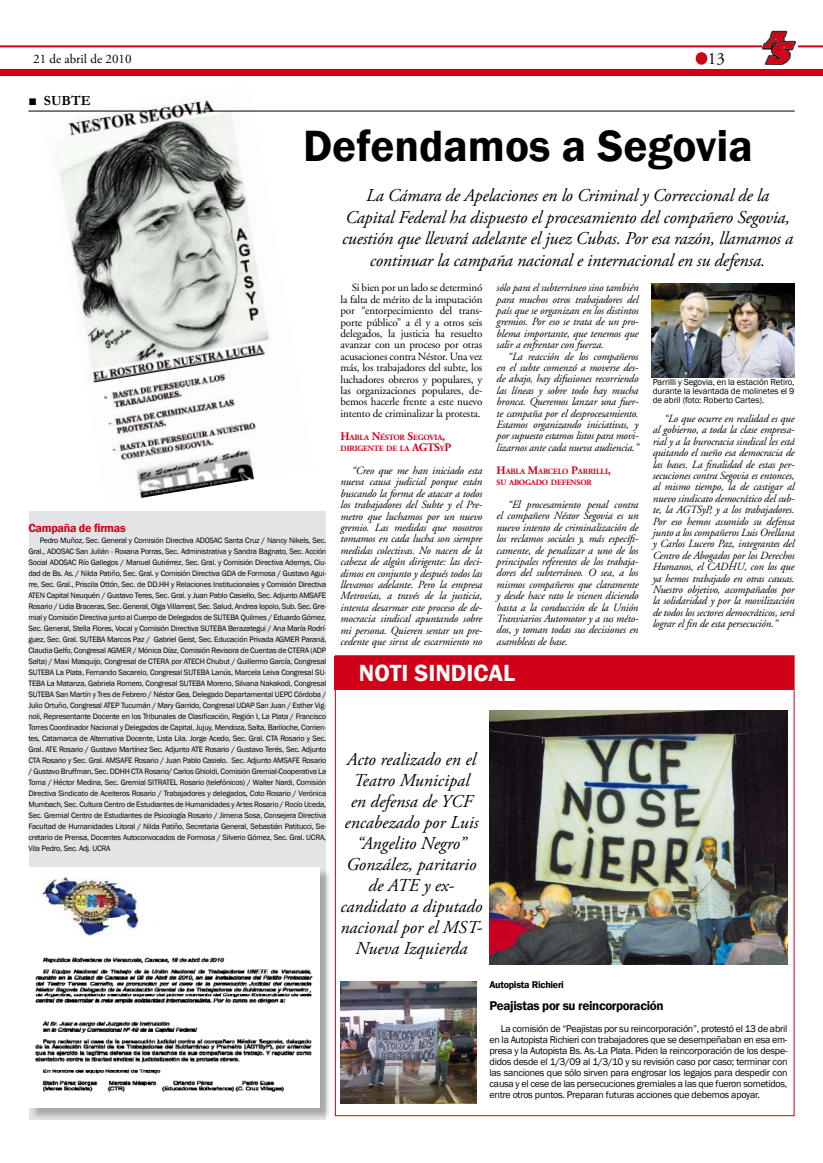
<style>
.page{position:relative;width:823px;height:1163px;background:#fff}
.page>*{position:absolute;margin:0;border:0;box-sizing:border-box;transform-origin:0 0}
.t1{font:600 45px "Franklin Gothic";color:#000}
.t2{font:600 24px "Franklin Gothic";color:#fff}
.t3{font:italic 18px/21px "Adobe Garamond Pro";letter-spacing:-.01em;color:#000;text-align:center}
.t4{font:17px "Adobe Garamond Pro";color:#000}
.t5{font:700 14px "Garamond";color:#000}
.t6{font:600 13px "Franklin Gothic";letter-spacing:-.025em;color:#000}
.t7{font:13px "Adobe Garamond Pro";color:#000}
.t8{font:600 12px "Franklin Gothic";color:#d10019}
.t9{font:italic 11px/11.4px "Adobe Garamond";letter-spacing:-.015em;color:#000;text-align:justify}
.t10{font:11px/11.4px "Adobe Garamond";letter-spacing:-.015em;color:#000;text-align:justify}
.t11{font:10px/11px "Franklin Gothic";letter-spacing:-.025em;color:#000;text-align:justify}
.t12{font:600 10px "Franklin Gothic";letter-spacing:-.025em;color:#000}
.t13{font:9px/9px "Franklin Gothic";letter-spacing:-.01em;color:#000;text-align:justify}
.t14{font:700 8.1px/11.4px "Adobe Garamond";letter-spacing:-.02em;color:#d10019}
.t15{font:8px/11px "Franklin Gothic";letter-spacing:-.025em;color:#000;text-align:justify}
.s1{font-weight:400}
.s2{font-size:11.5px}
</style>
<div class="page">
<svg style="left:695px;top:52px;width:12px;height:13px"></svg>
<hr style="left:0;top:45px;width:822px;height:2px;background:#d10019">
<div style="left:0;top:69px;width:822px;height:7px;background:#d10019"></div>
<img style="left:761px;top:30px;width:36px;height:35px">
<div style="left:334px;top:656px;width:459px;height:33px;background:#d10019"></div>
<div style="left:29px;top:511px;width:296px;height:608px;background:#e3e4e5"></div>
<div style="left:30px;top:868px;width:306px;height:255px;background:#000;opacity:.26"></div>
<div style="left:29px;top:866px;width:290px;height:240px;background:#fff"></div>
<img style="left:41px;top:97px;width:272px;height:401px">
<img style="left:651px;top:283px;width:143px;height:94px">
<img style="left:35px;top:875px;width:278px;height:217px">
<img style="left:489px;top:710px;width:298px;height:254px">
<hr style="left:28px;top:110px;width:766px;height:1px;background:#000">
<img style="left:340px;top:981px;width:136px;height:122px">
<h3 class="t7" style="left:33px;top:51px;width:100px">21 de abril de 2010</h3>
<h3 class="t4" style="left:707px;top:49px;width:18px">13</h3>
<h3 class="t5" style="left:28px;top:91px;width:64px"><span class="s1">■</span> SUBTE</h3>
<h1 class="t1" style="left:303px;top:118px;width:451px">Defendamos a Segovia</h1>
<p class="t3" style="left:342px;top:185px;width:452px;line-height:21.6px">La Cámara de Apelaciones en lo Criminal y Correccional de la Capital Federal ha dispuesto el procesamiento del compañero Segovia, cuestión que llevará adelante el juez Cubas. Por esa razón, llamamos a continuar la campaña nacional e internacional en su defensa.</p>
<p class="t10" style="left:340px;top:282px;width:143px;text-indent:11px">Si bien por un lado se determinó la falta de mérito de la imputación por “entorpecimiento del trans&shy;porte público” a él y a otros seis delegados, la justicia ha resuelto avanzar con un proceso por otras acusaciones contra Néstor. Una vez más, los trabajadores del subte, los luchadores obreros y populares, y las organizaciones populares, de&shy;bemos hacerle frente a este nuevo intento de criminalizar la protesta.</p>
<p class="t14" style="left:340px;top:431px;width:106px"><span class="s2">H</span>ABLA <span class="s2">N</span>ÉSTOR <span class="s2">S</span>EGOVIA<span class="s2">,<br></span>DIRIGENTE DE LA <span class="s2">AGTS</span></p>
<h3 class="t9" style="left:496px;top:282px;width:143px">sólo para el subterráneo sino también para muchos otros trabajadores del país que se organizan en los distintos gremios. Por eso se trata de un pro&shy;blema importante, que tenemos que salir a enfrentar con fuerza.</h3>
<p class="t9" style="left:496px;top:351px;width:143px;text-indent:11px">“La reacción de los compañeros en el subte comenzó a moverse des&shy;de abajo, hay difusiones recorriendo las líneas y sobre todo hay mucha bronca. Queremos lanzar una fuer&shy;te campaña por el desprocesamiento.<br>Estamos organizando iniciativas, y por supuesto estamos listos para movi&shy;lizarnos ante cada nueva audiencia.”</p>
<p class="t14" style="left:496px;top:465px;width:116px"><span class="s2">H</span>ABLA <span class="s2">M</span>ARCELO <span class="s2">P</span>ARRILLI<span class="s2">,<br></span>SU ABOGADO DEFENSOR</p>
<p class="t9" style="left:496px;top:499px;width:143px;text-indent:11px">“El procesamiento penal contra el compañero Néstor Segovia es un nuevo intento de criminalización de los reclamos sociales y, más específi&shy;camente, de penalizar a uno de los principales referentes de los trabaja&shy;dores del subterráneo. O sea, a los mismos compañeros que claramente y desde hace rato le vienen diciendo basta a la conducción de la Unión Tranviarios Automotor y a sus méto&shy;dos, y toman todas sus decisiones en asambleas de base.</p>
<p class="t13" style="left:652px;top:377px;width:143px">Parrilli y Segovia, en la estación Retiro, durante la levantada de molinetes el 9 de abril (foto: Roberto Cartes).</p>
<p class="t9" style="left:652px;top:413px;width:143px;text-indent:11px">“Lo que ocurre en realidad es que al gobierno, a toda la clase empresa&shy;rial y a la burocracia sindical les está quitando el sueño esa democracia de las bases. La finalidad de estas per&shy;secuciones contra Segovia es entonces, al mismo tiempo, la de castigar al nuevo sindicato democrático del sub&shy;te, la AGTSyP, y a los trabajadores.<br>Por eso hemos asumido su defensa junto a los compañeros Luis Orellana y Carlos Lucero Paz, integrantes del Centro de Abogados por los Derechos Humanos, el CADHU, con los que ya hemos trabajado en otras causas.<br>Nuestro objetivo, acompañados por la solidaridad y por la movilización de todos los sectores democráticos, será lograr el fin de esta persecución.”</p>
<p class="t14" style="left:439px;top:443px;width:12px">Y<span class="s2">P</span></p>
<p class="t9" style="left:340px;top:465px;width:143px;text-indent:11px">“Creo que me han iniciado esta nueva causa judicial porque están buscando la forma de atacar a todos los trabajadores del Subte y el Pre&shy;metro que luchamos por un nuevo gremio. Las medidas que nosotros tomamos en cada lucha son siempre medidas colectivas. No nacen de la cabeza de algún dirigente: las deci&shy;dimos en conjunto y después todos las llevamos adelante. Pero la empresa Metrovías, a través de la justicia, intenta desarmar este proceso de de&shy;mocracia sindical apuntando sobre mi persona. Quieren sentar un pre&shy;cedente que sirva de escarmiento no</p>
<h3 class="t8" style="left:28px;top:520px;width:99px">Campaña de firmas</h3>
<p class="t15" style="left:28px;top:535px;width:299px;text-indent:11px">Pedro Muñoz, Sec. General y Comisión Directiva ADOSAC Santa Cruz / Nancy Nikels, Sec.<br>Gral., ADOSAC San Julián - Roxana Porras, Sec. Administrativa y Sandra Bagnato, Sec. Acción Social ADOSAC Río Gallegos / Manuel Gutiérrez, Sec. Gral. y Comisión Directiva Ademys, Ciu&shy;dad de Bs. As. / Nilda Patiño, Sec. Gral. y Comisión Directiva GDA de Formosa / Gustavo Agui&shy;rre, Sec. Gral., Priscila Ottón, Sec. de DD.HH y Relaciones Institucionales y Comisión Directiva ATEN Capital Neuquén / Gustavo Teres, Sec. Gral. y Juan Pablo Casiello, Sec. Adjunto AMSAFE Rosario / Lidia Braceras, Sec. General, Olga Villarreal, Sec. Salud, Andrea Iopolo, Sub. Sec. Gre&shy;mial y Comisión Directiva junto al Cuerpo de Delegados de SUTEBA Quilmes / Eduardo Gómez, Sec. General, Stella Flores, Vocal y Comisión Directiva SUTEBA Berazategui / Ana María Rodrí&shy;guez, Sec. Gral. SUTEBA Marcos Paz / Gabriel Geist, Sec. Educación Privada AGMER Paraná, Claudia Gelfo, Congresal AGMER / Mónica Díaz, Comisión Revisora de Cuentas de CTERA (ADP Salta) / Maxi Masquijo, Congresal de CTERA por ATECH Chubut / Guillermo García, Congresal SUTEBA La Plata, Fernando Sacarelo, Congresal SUTEBA Lanús, Marcela Leiva Congresal SU-TEBA La Matanza, Gabriela Romero, Congresal SUTEBA Moreno, Silvana Nakakodi, Congresal SUTEBA San Martín y Tres de Febrero / Néstor Gea, Delegado Departamental UEPC Córdoba / Julio Ortuño, Congresal ATEP Tucumán / Mary Garrido, Congresal UDAP San Juan / Esther Vig&shy;noli, Representante Docente en los Tribunales de Clasificación, Región I, La Plata / Francisco Torres Coordinador Nacional y Delegados de Capital, Jujuy, Mendoza, Salta, Bariloche, Corrien&shy;tes, Catamarca de Alternativa Docente, Lista Lila. Jorge Acedo, Sec. Gral. CTA Rosario y Sec.<br>Gral. ATE Rosario / Gustavo Martínez Sec. Adjunto ATE Rosario / Gustavo Terés, Sec. Adjunto CTA Rosario y Sec. Gral. AMSAFE Rosario / Juan Pablo Casielo. Sec. Adjunto AMSAFE Rosario / Gustavo Bruffman, Sec. DDHH CTA Rosario/ Carlos Ghioldi, Comisión Gremial-Cooperativa La Toma / Héctor Medina, Sec. Gremial SITRATEL Rosario (telefónicos) / Walter Nardi, Comisión Directiva Sindicato de Aceiteros Rosario / Trabajadores y delegados, Coto Rosario / Verónica Mumbach, Sec. Cultura Centro de Estudiantes de Humanidades y Artes Rosario / Rocío Uceda, Sec. Gremial Centro de Estudiantes de Psicología Rosario / Jimena Sosa, Consejera Directiva Facultad de Humanidades Litoral / Nilda Patiño, Secretaria General, Sebastián Patitucci, Se&shy;cretario de Prensa, Docentes Autoconvocados de Formosa / Silverio Gómez, Sec. Gral. UCRA, Vila Pedro, Sec. Adj. UCRA</p>
<h2 class="t2" style="left:359px;top:658px;width:13px">NOTI</h2>
<h2 class="t2" style="left:414px;top:658px;width:14px">SINDICAL</h2>
<h3 class="t3" style="left:340px;top:749px;width:143px">Acto realizado en el<br>Teatro Municipal<br>en defensa de YCF encabezado por Luis “Angelito Negro”<br>González, paritario de ATE y ex&shy;candidato a diputado nacional por el MST-<br>Nueva Izquierda</h3>
<p class="t12" style="left:489px;top:978px;width:76px">Autopista Richieri</p>
<h3 class="t6" style="left:489px;top:997px;width:175px">Peajistas por su reincorporación</h3>
<p class="t11" style="left:489px;top:1022px;width:299px;text-indent:11px">La comisión de “Peajistas por su reincorporación”, protestó el 13 de abril en la Autopista Richieri con trabajadores que se desempeñaban en esa em&shy;presa y la Autopista Bs. As.-La Plata. Piden la reincorporación de los despe&shy;didos desde el 1/3/09 al 1/3/10 y su revisión caso por caso; terminar con las sanciones que sólo sirven para engrosar los legajos para despedir con causa y el cese de las persecuciones gremiales a las que fueron sometidos, entre otros puntos. Preparan futuras acciones que debemos apoyar.</p>
</div>
